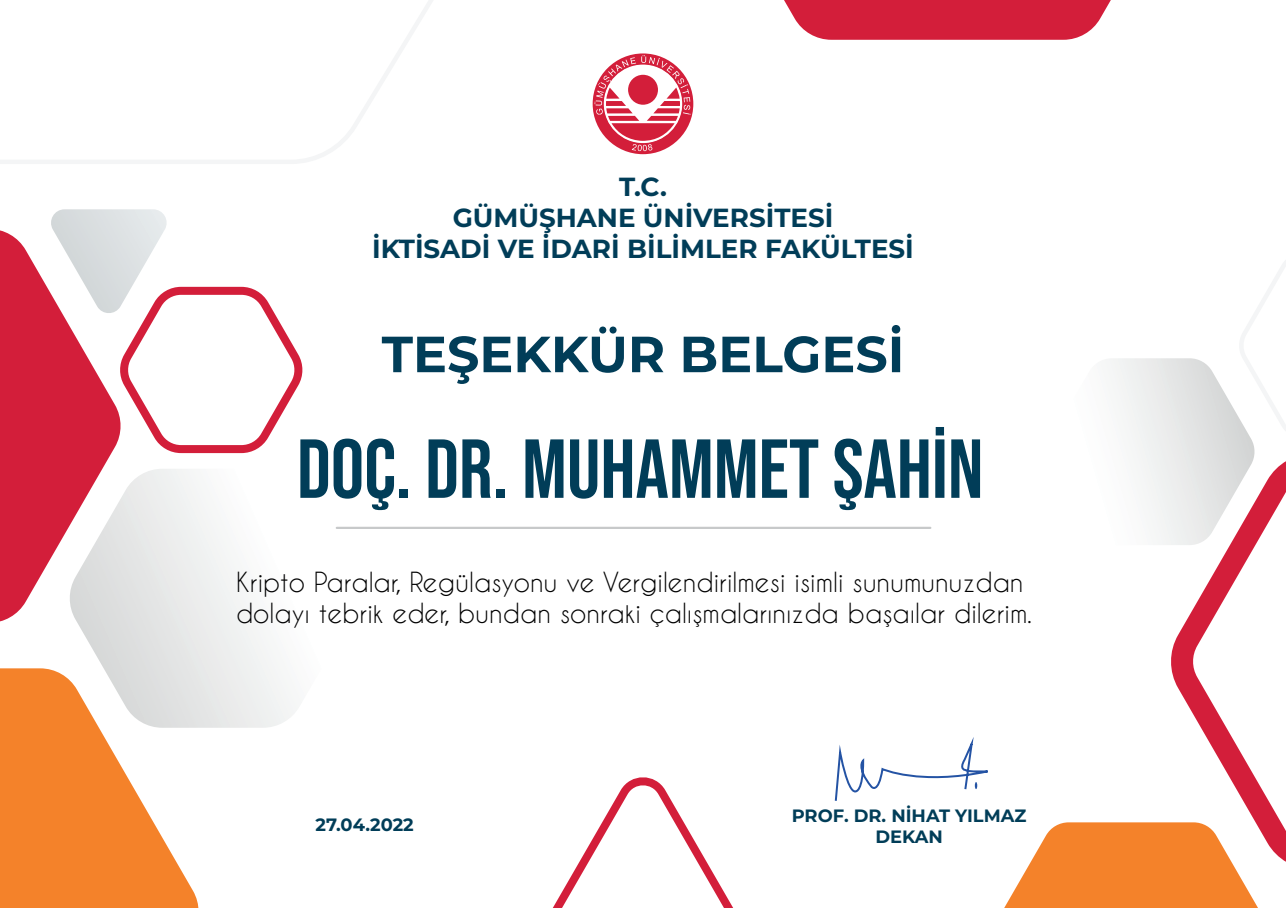
<style>
.page{position:relative;width:1286px;height:908px;background:#fff}
.page>*{position:absolute;margin:0;border:0;box-sizing:border-box;transform-origin:0 0}
.t1{font:83.4px "Bebas Neue";color:#013d58}
.t2{font:700 50.6px "Montserrat";color:#013d58}
.t3{font:700 26.2px/31.4px "Montserrat";color:#013d58;text-align:center}
.t4{font:26px/31.2px "Caviar Dreams";color:#000001}
.t5{font:700 17.8px/21.4px "Montserrat";color:#013d58;text-align:center}
</style>
<div class="page">
<svg style="left:77px;top:469px;width:280px;height:258px"></svg>
<svg style="left:0;top:0;width:433px;height:164px"></svg>
<svg style="left:0;top:230px;width:122px;height:392px;fill:#d31e3a"></svg>
<svg style="left:1109px;top:260px;width:177px;height:239px"></svg>
<svg style="left:553px;top:777px;width:180px;height:130px"></svg>
<svg style="left:1004px;top:822px;width:254px;height:85px"></svg>
<svg style="left:1150px;top:442px;width:136px;height:438px"></svg>
<svg style="left:0;top:668px;width:200px;height:239px;fill:#f4822a"></svg>
<svg style="left:784px;top:0;width:327px;height:40px;background:#d6324b"></svg>
<hr style="left:337px;top:526px;width:593px;height:2px;background:#c7c9ca">
<svg style="left:48px;top:209px;width:255px;height:248px"></svg>
<svg style="left:594px;top:55px;width:96px;height:96px"></svg>
<svg style="left:834px;top:737px;width:154px;height:64px"></svg>
<p class="t3" style="left:372px;top:169px;width:543px">T.C.<br>GÜMÜŞHANE ÜNİVERSİTESİ<br>İKTİSADİ VE İDARİ BİLİMLER FAKÜLTESİ</p>
<h2 class="t2" style="left:382px;top:317px;width:524px">TEŞEKKÜR BELGESİ</h2>
<h1 class="t1" style="left:297px;top:421px;width:688px">DOÇ. DR. MUHAMMET ŞAHİN</h1>
<p class="t4" style="left:236px;top:565px;width:797px">Kripto Paralar, Regülasyonu ve Vergilendirilmesi isimli sunumunuzdan dolayı tebrik eder, bundan sonraki çalışmalarınızda başaılar dilerim.</p>
<p class="t5" style="left:315px;top:812px;width:100px">27.04.2022</p>
<p class="t5" style="left:792px;top:803px;width:236px">PROF. DR. NİHAT YILMAZ<br>DEKAN</p>
</div>
